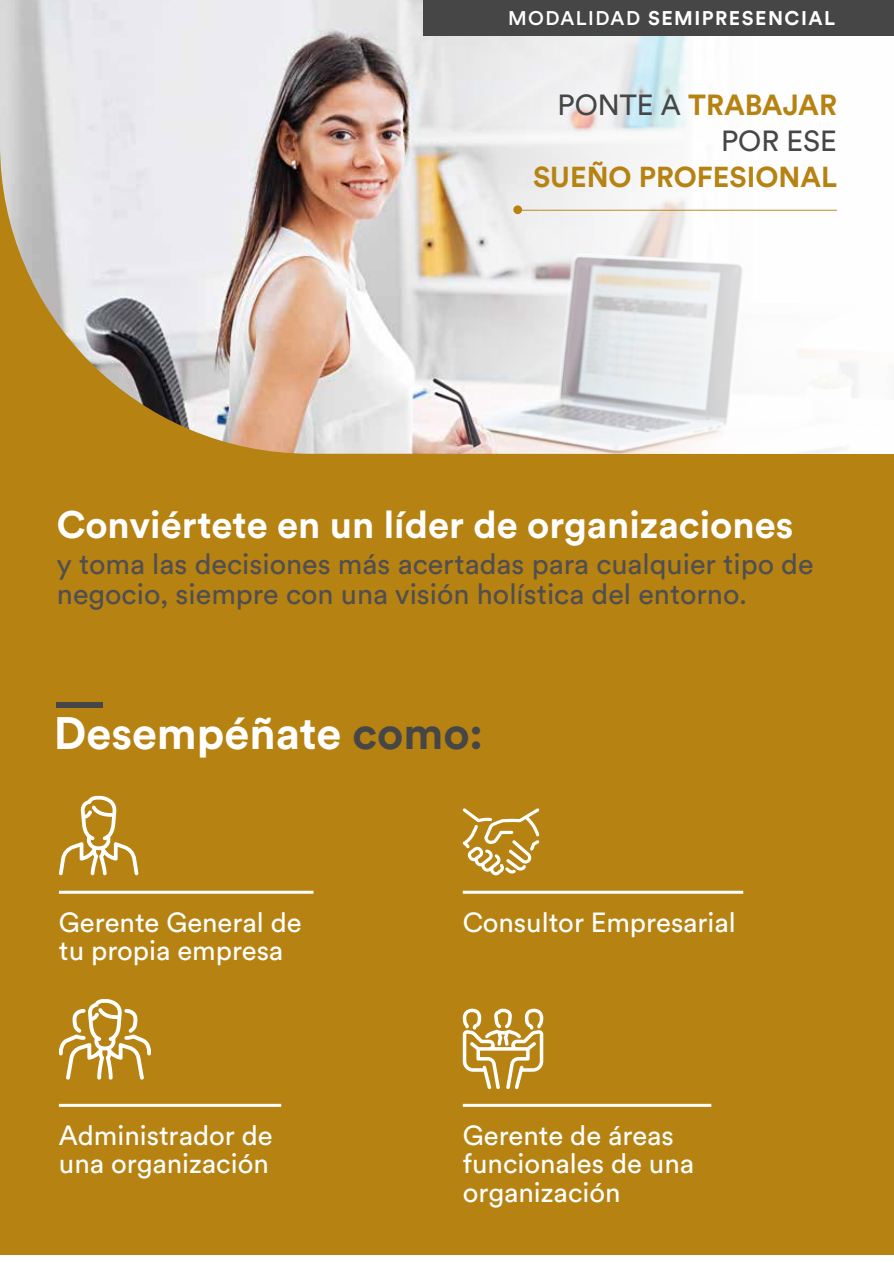
<style>
.page{position:relative;width:894px;height:1263px;background:#fff}
.page>*{position:absolute;margin:0;border:0;box-sizing:border-box;transform-origin:0 0}
.t1{font:700 45px "Circular Std";color:#fff}
.t2{font:700 37.95px "Circular Std";color:#fff}
.t3{font:28.8px/35.7px "Circular Std";color:#474647;text-align:right}
.t4{font:28.65px/30.2px "Circular Std";color:#504e50}
.t5{font:700 28.5px "Circular Std";color:#b68211}
.t6{font:27.45px/28.5px "Circular Std";color:#fff}
.t7{font:700 19.65px "Circular Std";letter-spacing:.075em;color:#fff}
.s1{font-weight:500}
.s2{font-weight:700;color:#b68211}
.s3{color:#474647}
</style>
<div class="page">
<div style="left:0;top:0;width:893px;height:1263px;background:#b68211"></div>
<img style="left:0;top:0;width:428px;height:454px">
<svg style="left:428px;top:36px;width:465px;height:418px"></svg>
<div style="left:56px;top:702px;width:46px;height:6px;background:#474647"></div>
<svg style="left:59px;top:796px;width:79px;height:79px"></svg>
<svg style="left:462px;top:808px;width:77px;height:67px"></svg>
<svg style="left:59px;top:999px;width:92px;height:80px"></svg>
<svg style="left:462px;top:1009px;width:81px;height:80px"></svg>
<hr style="left:518px;top:210px;width:318px;height:1px;background:#b68211">
<div style="left:513px;top:205px;width:9px;height:9px;background:#b68211;border-radius:4px"></div>
<div style="left:423px;top:0;width:470px;height:36px;background:#474647"></div>
<hr style="left:59px;top:891px;width:254px;height:3px;background:#fff">
<hr style="left:462px;top:891px;width:280px;height:3px;background:#fff">
<hr style="left:59px;top:1104px;width:222px;height:3px;background:#fff">
<hr style="left:462px;top:1104px;width:249px;height:3px;background:#fff">
<div style="left:0;top:1256px;width:893px;height:7px;background:#fff"></div>
<p class="t7" style="left:507px;top:6px;width:328px"><span class="s1">MODALIDAD</span> SEMIPRESENCIAL</p>
<p class="t3" style="left:557px;top:87px;width:281px">PONTE A <span class="s2">TRABAJAR<br></span>POR ESE</p>
<p class="t5" style="left:532px;top:158px;width:305px">SUEÑO PROFESIONAL</p>
<h2 class="t2" style="left:57px;top:500px;width:737px">Conviértete en un líder de organizaciones</h2>
<p class="t4" style="left:57px;top:548px;width:757px">y toma las decisiones más acertadas para cualquier tipo de negocio, siempre con una visión holística del entorno.</p>
<h1 class="t1" style="left:54px;top:704px;width:431px">Desempéñate <span class="s3">como:</span></h1>
<p class="t6" style="left:59px;top:907px;width:244px">Gerente General de tu propia empresa</p>
<p class="t6" style="left:462px;top:907px;width:274px">Consultor Empresarial</p>
<p class="t6" style="left:59px;top:1120px;width:215px">Administrador de una organización</p>
<p class="t6" style="left:462px;top:1120px;width:233px">Gerente de áreas funcionales de una organización</p>
</div>
